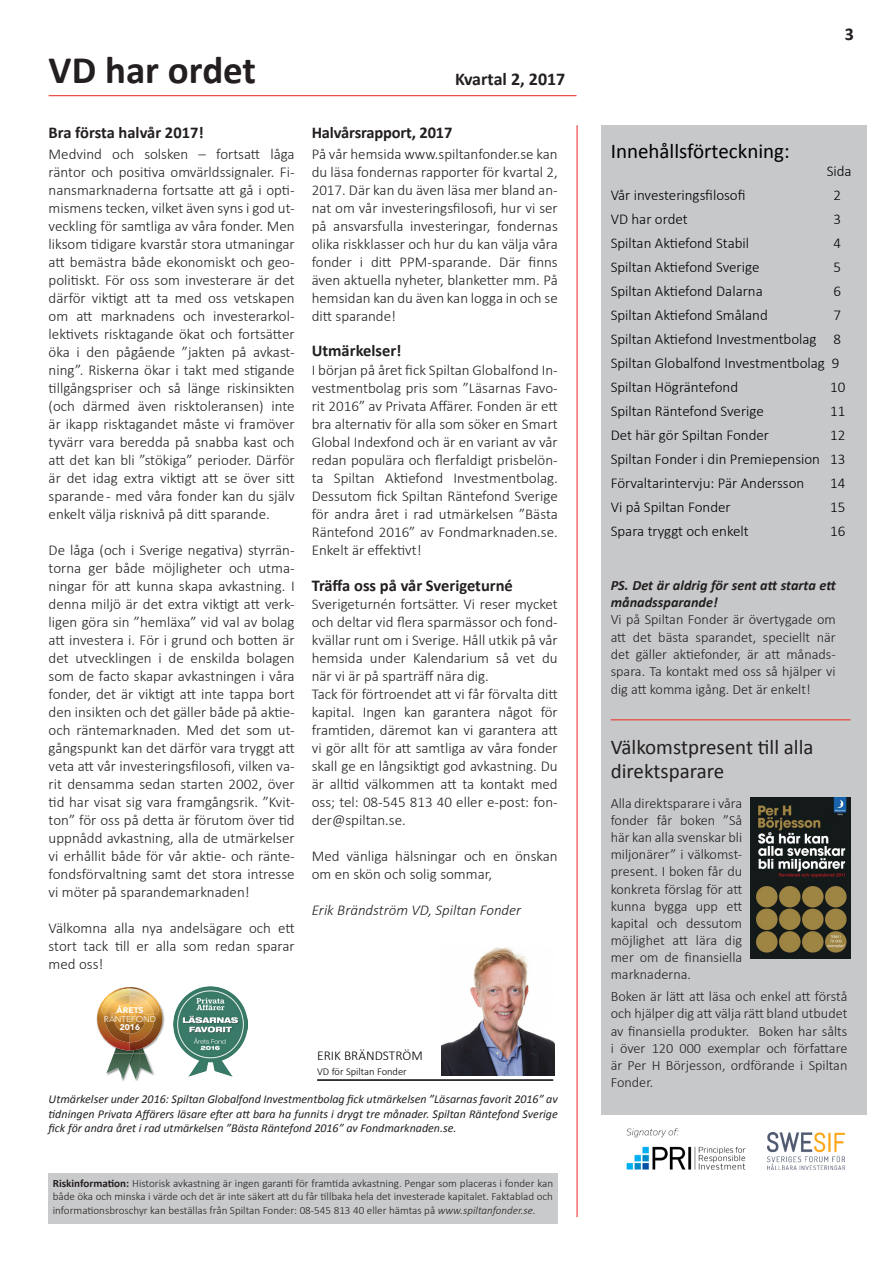
<style>
.page{position:relative;width:893px;height:1263px;background:#fff}
.page>*{position:absolute;margin:0;border:0;box-sizing:border-box;transform-origin:0 0}
.Rubrik_24_Röd{font:700 39px "Calibri";color:#231f20}
.Brödtext{font:21px "Calibri";color:#231f20}
.t1{font:21px "Calibri";color:#000001}
.Rubrik_12{font:700 18px "Calibri";color:#231f20}
.Brödtext-2{font:700 16.5px "Calibri";color:#231f20}
.Rubrik_12-2{font:700 16.5px "Calibri";letter-spacing:-.01em;color:#231f20}
.t2{font:300 15px/18px "Calibri";color:#231f20;text-align:justify}
.t3{font:300 15px "Calibri";color:#000001}
.t4{font:italic 300 15px "Calibri";color:#231f20}
.Brödtext-3{font:300 14.25px/17.1px "Calibri";color:#231f20;text-align:justify}
.t5{font:italic 700 14.25px/17.1px "Calibri";color:#231f20}
.Paragraph_Style35{font:300 13.5px "Calibri";color:#000}
.t6{font:italic 12px/14.4px "Calibri";color:#231f20;text-align:justify}
.Brödtext-4{font:300 11.1px/13.4px "Calibri";color:#231f20;text-align:justify}
.Paragraph_Style36{font:300 10.5px "Calibri";color:#000}
.t7{font:900 8.25px/8.7px "Avenir";color:#fff;text-align:center}
.s1{font-weight:300}
.s2{font-weight:700}
.s3{font-style:italic}
</style>
<div class="page">
<img style="left:626px;top:1128px;width:120px;height:41px">
<img style="left:768px;top:1133px;width:76px;height:36px">
<div style="left:49px;top:1173px;width:509px;height:50px;background:#c9cacb"></div>
<hr style="left:49px;top:95px;width:527px;height:1px;background:#ee2d2d">
<img style="left:442px;top:947px;width:113px;height:129px">
<hr style="left:317px;top:1079px;width:236px;height:2px;background:#000">
<hr style="left:576px;top:125px;width:2px;height:1092px;background:#ee2d2d">
<img style="left:121px;top:1079px;width:18px;height:2px">
<img style="left:163px;top:1011px;width:2px;height:17px">
<img style="left:97px;top:987px;width:66px;height:92px">
<img style="left:173px;top:986px;width:75px;height:90px">
<div style="left:602px;top:125px;width:265px;height:990px;background:#c7c8ca"></div>
<img style="left:751px;top:797px;width:100px;height:162px">
<hr style="left:611px;top:719px;width:240px;height:1px;background:#ef3122">
<p class="Rubrik_24_Röd" style="left:49px;top:45px;width:209px">VD har ordet</p>
<p class="Brödtext-2" style="left:49px;top:122px;width:157px">Bra första halvår 2017!</p>
<p class="t2" style="left:49px;top:145px;width:248px">Medvind och solsken – fortsatt låga räntor och positiva omvärldssignaler. Fi&shy;nansmarknaderna fortsatte att gå i opti&shy;mismens tecken, vilket även syns i god ut&shy;veckling för samtliga av våra fonder. Men liksom tidigare kvarstår stora utmaningar att bemästra både ekonomiskt och geo&shy;politiskt. För oss som investerare är det därför viktigt att ta med oss vetskapen om att marknadens och investerarkol&shy;lektivets risktagande ökat och fortsätter öka i den pågående ”jakten på avkast&shy;ning”. Riskerna ökar i takt med stigande tillgångspriser och så länge riskinsikten (och därmed även risktoleransen) inte är ikapp risktagandet måste vi framöver tyvärr vara beredda på snabba kast och att det kan bli ”stökiga” perioder. Därför är det idag extra viktigt att se över sitt sparande - med våra fonder kan du själv enkelt välja risknivå på ditt sparande.</p>
<p class="t2" style="left:49px;top:541px;width:248px">De låga (och i Sverige negativa) styrrän&shy;torna ger både möjligheter och utma&shy;ningar för att kunna skapa avkastning. I denna miljö är det extra viktigt att verk&shy;ligen göra sin ”hemläxa” vid val av bolag att investera i. För i grund och botten är det utvecklingen i de enskilda bolagen som de facto skapar avkastningen i våra fonder, det är viktigt att inte tappa bort den insikten och det gäller både på aktie&shy;och räntemarknaden. Med det som ut&shy;gångspunkt kan det därför vara tryggt att veta att vår investeringsfilosofi, vilken va&shy;rit densamma sedan starten 2002, över tid har visat sig vara framgångsrik. ”Kvit&shy;ton” för oss på detta är förutom över tid uppnådd avkastning, alla de utmärkelser vi erhållit både för vår aktie- och ränte&shy;fondsförvaltning samt det stora intresse vi möter på sparandemarknaden!</p>
<p class="t2" style="left:49px;top:919px;width:248px">Välkomna alla nya andelsägare och ett stort tack till er alla som redan sparar med oss!</p>
<p class="t7" style="left:104px;top:1006px;width:54px">ÅRETS<br><span class="s1">RÄNTEFOND<br></span>2016</p>
<p class="Rubrik_12" style="left:455px;top:68px;width:112px">Kvartal 2, 2017</p>
<p class="Rubrik_12-2" style="left:312px;top:122px;width:142px">Halvårsrapport, 2017</p>
<p class="t2" style="left:312px;top:145px;width:248px">På vår hemsida www.spiltanfonder.se kan du läsa fondernas rapporter för kvartal 2, 2017. Där kan du även läsa mer bland an&shy;nat om vår investeringsfilosofi, hur vi ser på ansvarsfulla investeringar, fondernas olika riskklasser och hur du kan välja våra fonder i ditt PPM-sparande. Där finns även aktuella nyheter, blanketter mm. På hemsidan kan du även kan logga in och se ditt sparande!</p>
<p class="Brödtext-2" style="left:312px;top:340px;width:91px">Utmärkelser!</p>
<p class="t2" style="left:312px;top:361px;width:248px">I början på året fick Spiltan Globalfond In&shy;vestmentbolag pris som ”Läsarnas Favo&shy;rit 2016” av Privata Affärer. Fonden är ett bra alternativ för alla som söker en Smart Global Indexfond och är en variant av vår redan populära och flerfaldigt prisbelön&shy;ta Spiltan Aktiefond Investmentbolag.<br>Dessutom fick Spiltan Räntefond Sverige för andra året i rad utmärkelsen ”Bästa Räntefond 2016” av Fondmarknaden.se.<br>Enkelt är effektivt!</p>
<p class="Brödtext-2" style="left:312px;top:574px;width:203px">Träffa oss på vår Sverigeturné</p>
<p class="t2" style="left:312px;top:595px;width:248px">Sverigeturnén fortsätter. Vi reser mycket och deltar vid flera sparmässor och fond&shy;kvällar runt om i Sverige. Håll utkik på vår hemsida under Kalendarium så vet du när vi är på sparträff nära dig.</p>
<p class="t2" style="left:312px;top:685px;width:248px">Tack för förtroendet att vi får förvalta ditt kapital. Ingen kan garantera något för framtiden, däremot kan vi garantera att vi gör allt för att samtliga av våra fonder skall ge en långsiktigt god avkastning. Du är alltid välkommen att ta kontakt med oss; tel: 08-545 813 40 eller e-post: fon&shy;der@spiltan.se.</p>
<p class="t2" style="left:312px;top:847px;width:248px">Med vänliga hälsningar och en önskan om en skön och solig sommar,</p>
<p class="t4" style="left:312px;top:901px;width:211px">Erik Brändström VD, Spiltan Fonder</p>
<p class="Paragraph_Style35" style="left:317px;top:1047px;width:107px">ERIK BRÄNDSTRÖM</p>
<p class="Paragraph_Style36" style="left:317px;top:1065px;width:91px">VD för Spiltan Fonder</p>
<p class="t6" style="left:49px;top:1092px;width:511px">Utmärkelser under 2016: Spiltan Globalfond Investmentbolag fick utmärkelsen ”Läsarnas favorit 2016” av tidningen Privata Affärers läsare efter att bara ha funnits i drygt tre månader. Spiltan Räntefond Sverige fick för andra året i rad utmärkelsen ”Bästa Räntefond 2016” av Fondmarknaden.se.</p>
<p class="Brödtext-4" style="left:53px;top:1177px;width:502px"><span class="s2">Riskinformation:</span> Historisk avkastning är ingen garanti för framtida avkastning. Pengar som placeras i fonder kan både öka och minska i värde och det är inte säkert att du får tillbaka hela det investerade kapitalet. Faktablad och informationsbroschyr kan beställas från Spiltan Fonder: 08-545 813 40 eller hämtas på <span class="s3">www.spiltanfonder.se.</span></p>
<p class="Rubrik_12" style="left:845px;top:22px;width:11px">3</p>
<p class="t1" style="left:611px;top:138px;width:181px">Innehållsförteckning:</p>
<p class="t3" style="left:827px;top:162px;width:26px">Sida</p>
<p class="t3" style="left:611px;top:186px;width:136px">Vår investeringsfilosofi</p>
<p class="t3" style="left:833px;top:186px;width:9px">2</p>
<p class="t3" style="left:611px;top:210px;width:79px">VD har ordet</p>
<p class="t3" style="left:833px;top:210px;width:9px">3</p>
<p class="t3" style="left:611px;top:234px;width:140px">Spiltan Aktiefond Stabil</p>
<p class="t3" style="left:833px;top:234px;width:9px">4</p>
<p class="t3" style="left:611px;top:258px;width:150px">Spiltan Aktiefond Sverige</p>
<p class="t3" style="left:833px;top:258px;width:9px">5</p>
<p class="t3" style="left:611px;top:282px;width:154px">Spiltan Aktiefond Dalarna</p>
<p class="t3" style="left:833px;top:282px;width:9px">6</p>
<p class="t3" style="left:611px;top:306px;width:159px">Spiltan Aktiefond Småland</p>
<p class="t3" style="left:833px;top:306px;width:9px">7</p>
<p class="t3" style="left:611px;top:330px;width:232px">Spiltan Aktiefond Investmentbolag 8</p>
<p class="t3" style="left:611px;top:354px;width:230px">Spiltan Globalfond Investmentbolag 9</p>
<p class="t3" style="left:611px;top:378px;width:129px">Spiltan Högräntefond</p>
<p class="t3" style="left:830px;top:378px;width:17px">10</p>
<p class="t3" style="left:611px;top:402px;width:155px">Spiltan Räntefond Sverige</p>
<p class="t3" style="left:830px;top:402px;width:17px">11</p>
<p class="t3" style="left:611px;top:426px;width:160px">Det här gör Spiltan Fonder</p>
<p class="t3" style="left:830px;top:426px;width:17px">12</p>
<p class="t3" style="left:611px;top:450px;width:236px">Spiltan Fonder i din Premiepension 13</p>
<p class="t3" style="left:611px;top:474px;width:195px">Förvaltarintervju: Pär Andersson</p>
<p class="t3" style="left:830px;top:474px;width:17px">14</p>
<p class="t3" style="left:611px;top:498px;width:122px">Vi på Spiltan Fonder</p>
<p class="t3" style="left:830px;top:498px;width:17px">15</p>
<p class="t3" style="left:611px;top:522px;width:140px">Spara tryggt och enkelt</p>
<p class="t3" style="left:830px;top:522px;width:17px">16</p>
<p class="t5" style="left:611px;top:577px;width:227px">PS. Det är aldrig för sent att starta ett månadssparande!</p>
<p class="Brödtext-3" style="left:611px;top:611px;width:227px">Vi på Spiltan Fonder är övertygade om att det bästa sparandet, speciellt när det gäller aktiefonder, är att månads&shy;spara. Ta kontakt med oss så hjälper vi dig att komma igång. Det är enkelt!</p>
<p class="Brödtext" style="left:611px;top:734px;width:204px">Välkomstpresent till alla</p>
<p class="Brödtext" style="left:611px;top:758px;width:115px">direktsparare</p>
<p class="Brödtext-3" style="left:611px;top:795px;width:133px">Alla direktsparare i våra fonder får boken ”Så här kan alla svenskar bli miljonärer” i välkomst&shy;present. I boken får du konkreta förslag för att kunna bygga upp ett kapital och dessutom möjlighet att lära dig mer om de finansiella marknaderna.</p>
<p class="Brödtext-3" style="left:611px;top:988px;width:238px">Boken är lätt att läsa och enkel att förstå och hjälper dig att välja rätt bland utbudet av finansiella produkter. Boken har sålts i över 120 000 exemplar och författare är Per H Börjesson, ordförande i Spiltan Fonder.</p>
</div>
